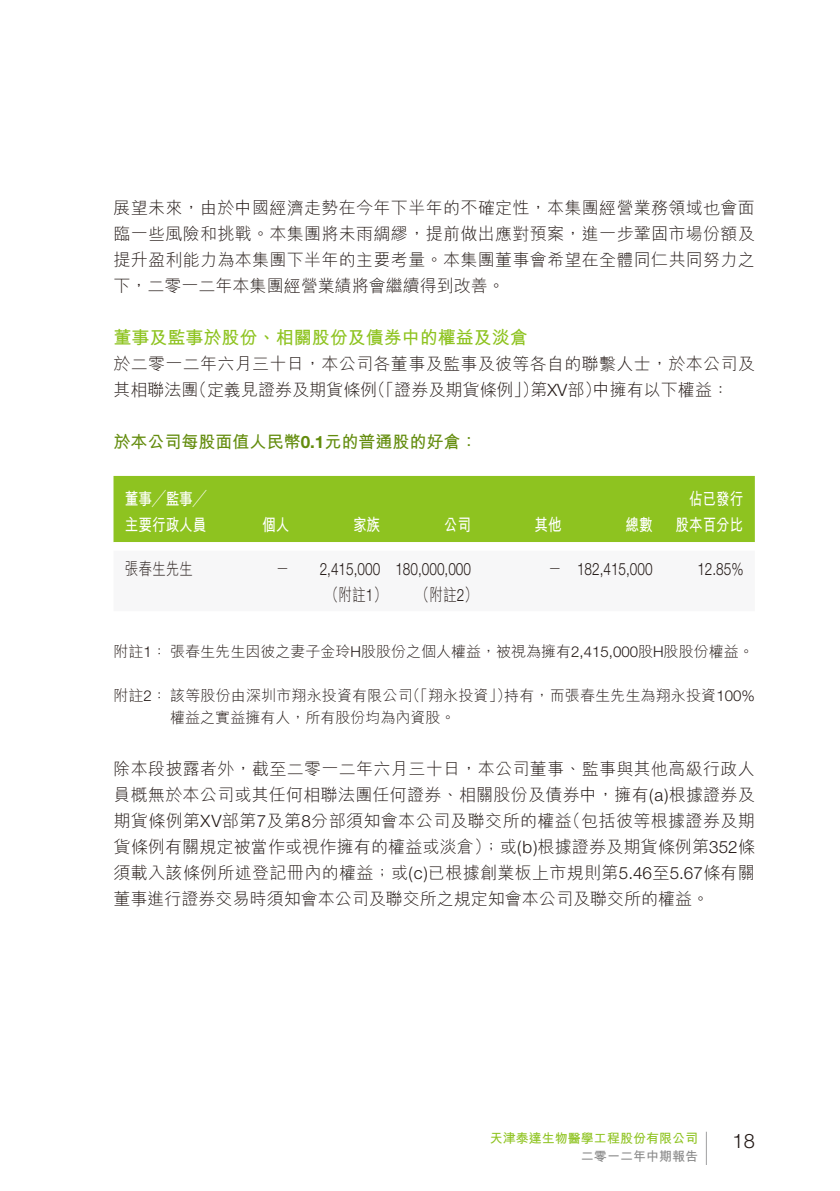
<style>
.page{position:relative;width:840px;height:1191px;background:#fff}
.page>*{position:absolute;margin:0;border:0;box-sizing:border-box;transform-origin:0 0}
.t1{font:300 20px "Helvetica Neue LT Std";color:#231916}
.t2{font:18px "M Hei HK Bold E Ten B5 H";color:#8ec320}
.t3{font:17px/26px "M Hei HK Light E Ten B5 H";color:#231916;text-align:justify}
.t4{font:17px/26px "M Hei HK Light E Ten B5 H";letter-spacing:.02em;color:#231916}
.t5{font:300 17px "Helvetica Neue LT Std";color:#231916;scale:.8 1}
.t6{font:17px/26px "M Hei HK Bold E Ten B5 H";color:#fff;scale:.8 1}
.t7{font:17px "M Hei HK Bold E Ten B5 H";color:#638c0d}
.t8{font:17px "M Hei HK Light E Ten B5 H";color:#231916;scale:.8 1}
.t9{font:15px/22px "M Hei HK Light E Ten B5 H";color:#231916}
.t10{font:13px "M Hei HK Bold E Ten B5 H";color:#8ec320}
.t11{font:13px "M Hei HK Bold E Ten B5 H";color:#898989}
.s1{font-family:"Helvetica Neue LT Std";font-weight:300}
.s2{font-family:"Helvetica Neue LT Std";font-weight:700}
.s3{font-family:"M Hei HK Light E Ten B5 H";font-weight:400}
</style>
<div class="page">
<hr style="left:705px;top:1131px;width:1px;height:34px;background:#9f9fa0">
<div style="left:113px;top:476px;width:641px;height:66px;background:#8ec320"></div>
<p class="t3" style="left:113px;top:197px;width:642px">展望未來，由於中國經濟走勢在今年下半年的不確定性，本集團經營業務領域也會面臨一些風險和挑戰。本集團將未雨綢繆，提前做出應對預案，進一步鞏固市場份額及提升盈利能力為本集團下半年的主要考量。本集團董事會希望在全體同仁共同努力之下，二零一二年本集團經營業績將會繼續得到改善。</p>
<p class="t2" style="left:113px;top:330px;width:415px">董事及監事於股份、相關股份及債券中的權益及淡倉</p>
<p class="t4" style="left:113px;top:353px;width:642px">於二零一二年六月三十日，本公司各董事及監事及彼等各自的聯繫人士，於本公司及其相聯法團（定義見證券及期貨條例（「證券及期貨條例」）第<span class="s1">XV</span>部）中擁有以下權益：</p>
<p class="t7" style="left:113px;top:435px;width:365px">於本公司每股面值人民幣<span class="s2">0.1</span>元的普通股的好倉：</p>
<p class="t6" style="left:125px;top:488px;width:103px">董事╱監事╱主要行政人員</p>
<p class="t6" style="left:262px;top:514px;width:36px">個人</p>
<p class="t6" style="left:353px;top:514px;width:35px">家族</p>
<p class="t6" style="left:443px;top:514px;width:36px">公司</p>
<p class="t6" style="left:534px;top:514px;width:36px">其他</p>
<p class="t6" style="left:625px;top:514px;width:36px">總數</p>
<p class="t6" style="left:675px;top:488px;width:87px;text-align:right">佔已發行股本百分比</p>
<p class="t8" style="left:125px;top:562px;width:86px">張春生先生</p>
<p class="t8" style="left:276px;top:562px;width:19px">－</p>
<p class="t5" style="left:319px;top:562px;width:77px">2,415,000</p>
<p class="t8" style="left:325px;top:588px;width:79px">（附註<span class="s1">1</span>）</p>
<p class="t5" style="left:395px;top:562px;width:96px">180,000,000</p>
<p class="t8" style="left:415px;top:588px;width:79px">（附註<span class="s1">2</span>）</p>
<p class="t5" style="left:548px;top:562px;width:132px"><span class="s3">－</span> 182,415,000</p>
<p class="t5" style="left:697px;top:562px;width:59px">12.85%</p>
<p class="t9" style="left:113px;top:642px;width:641px">附註<span class="s1">1</span>：張春生先生因彼之妻子金玲<span class="s1">H</span>股股份之個人權益，被視為擁有<span class="s1">2,415,000</span>股<span class="s1">H</span>股股份權益。</p>
<p class="t9" style="left:170px;top:686px;width:585px;text-indent:-57px">附註<span class="s1">2</span>：該等股份由深圳市翔永投資有限公司（「翔永投資」）持有，而張春生先生為翔永投資<span class="s1">100%</span>權益之實益擁有人，所有股份均為內資股。</p>
<p class="t3" style="left:113px;top:758px;width:642px">除本段披露者外，截至二零一二年六月三十日，本公司董事、監事與其他高級行政人員概無於本公司或其任何相聯法團任何證券、相關股份及債券中，擁有<span class="s1">(a)</span>根據證券及期貨條例第<span class="s1">XV</span>部第<span class="s1">7</span>及第<span class="s1">8</span>分部須知會本公司及聯交所的權益（包括彼等根據證券及期貨條例有關規定被當作或視作擁有的權益或淡倉）；或<span class="s1">(b)</span>根據證券及期貨條例第<span class="s1">352</span>條須載入該條例所述登記冊內的權益；或<span class="s1">(c)</span>已根據創業板上市規則第<span class="s1">5.46</span>至<span class="s1">5.67</span>條有關董事進行證券交易時須知會本公司及聯交所之規定知會本公司及聯交所的權益。</p>
<p class="t10" style="left:489px;top:1133px;width:210px">天津泰達生物醫學工程股份有限公司</p>
<p class="t11" style="left:580px;top:1151px;width:118px">二零一二年中期報告</p>
<p class="t1" style="left:732px;top:1133px;width:24px">18</p>
</div>
